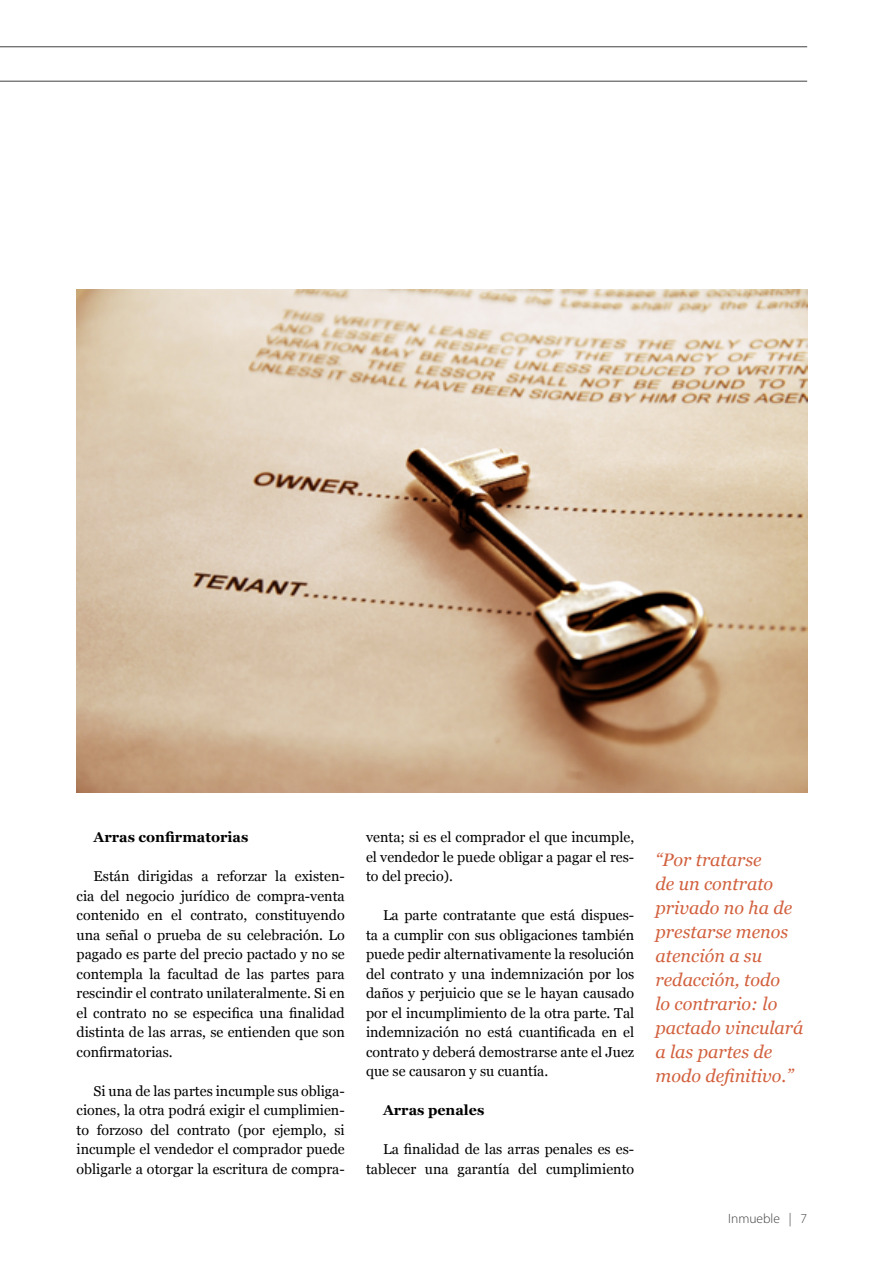
<style>
.page{position:relative;width:893px;height:1263px;background:#fff}
.page>*{position:absolute;margin:0;border:0;box-sizing:border-box;transform-origin:0 0}
.t1{font:italic 18px/24px "Georgia";color:#d2613f}
.t2{font:14.25px/19.5px "Georgia";color:#000;text-align:justify}
.t3{font:700 14.25px "Georgia";color:#000}
.t4{font:300 13.5px "Myriad Pro";color:#414042}
</style>
<div class="page">
<hr style="left:0;top:47px;width:807px;height:1px;background:#414042">
<hr style="left:0;top:81px;width:807px;height:1px;background:#414042">
<img style="left:77px;top:289px;width:730px;height:503px">
<p class="t3" style="left:94px;top:827px;width:156px">Arras confirmatorias</p>
<p class="t2" style="left:77px;top:866px;width:270px;text-indent:17px">Están dirigidas a reforzar la existen&shy;cia del negocio jurídico de compra-venta contenido en el contrato, constituyendo una señal o prueba de su celebración. Lo pagado es parte del precio pactado y no se contempla la facultad de las partes para rescindir el contrato unilateralmente. Si en el contrato no se especifica una finalidad distinta de las arras, se entienden que son confirmatorias.</p>
<p class="t2" style="left:77px;top:1081px;width:270px;text-indent:17px">Si una de las partes incumple sus obliga&shy;ciones, la otra podrá exigir el cumplimien&shy;to forzoso del contrato (por ejemplo, si incumple el vendedor el comprador puede obligarle a otorgar la escritura de compra-</p>
<p class="t2" style="left:366px;top:827px;width:270px">venta; si es el comprador el que incumple, el vendedor le puede obligar a pagar el res&shy;to del precio).</p>
<p class="t2" style="left:366px;top:905px;width:270px;text-indent:17px">La parte contratante que está dispues&shy;ta a cumplir con sus obligaciones también puede pedir alternativamente la resolución del contrato y una indemnización por los daños y perjuicio que se le hayan causado por el incumplimiento de la otra parte. Tal indemnización no está cuantificada en el contrato y deberá demostrarse ante el Juez que se causaron y su cuantía.</p>
<p class="t3" style="left:383px;top:1100px;width:103px">Arras penales</p>
<p class="t2" style="left:366px;top:1139px;width:270px;text-align:right">La finalidad de las arras penales es es&shy;tablecer una garantía del cumplimiento</p>
<p class="t1" style="left:655px;top:847px;width:150px">“Por tratarse<br>de un contrato privado no ha de prestarse menos atención a su redacción, todo<br>lo contrario: lo pactado vinculará a las partes de modo definitivo.”</p>
<p class="t4" style="left:728px;top:1211px;width:81px">Inmueble | 7</p>
</div>
